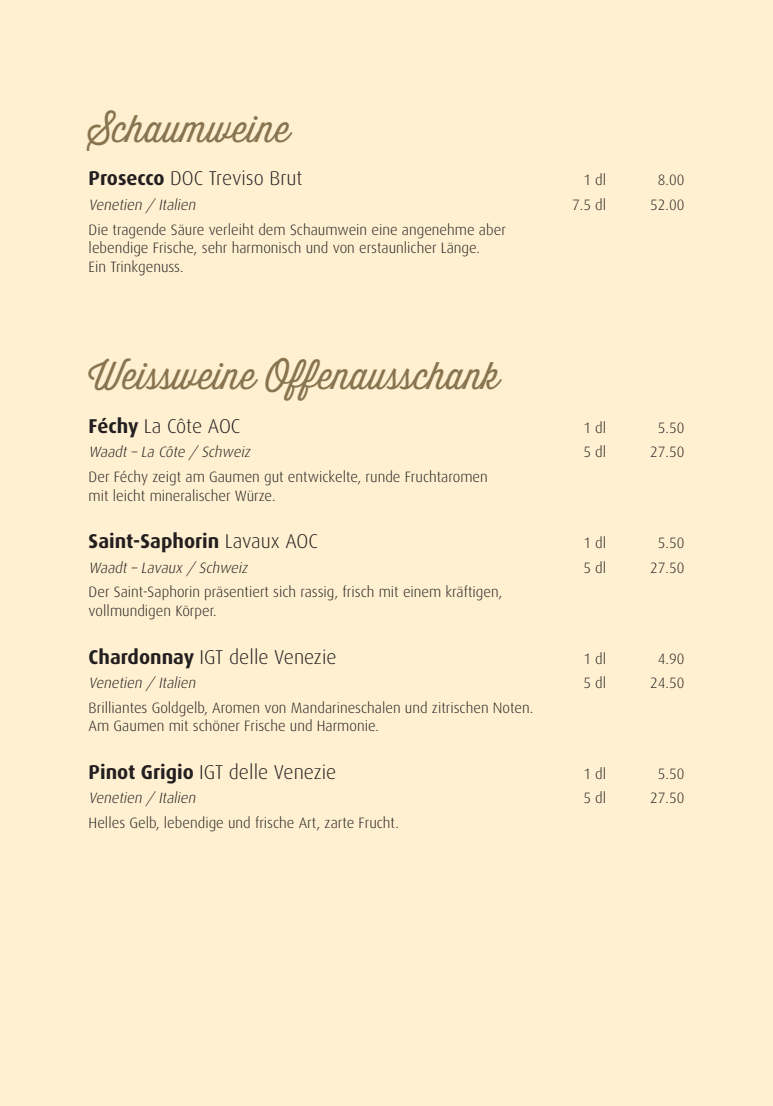
<style>
.page{position:relative;width:773px;height:1106px;background:#fff}
.page>*{position:absolute;margin:0;border:0;box-sizing:border-box;transform-origin:0 0}
.t1{font:300 37.5px "Thirsty Script";color:#89744f}
.t2{font:300 20px "Dax";color:#231f20}
.t3{font:700 20px "Dax";color:#231f20}
.t4{font:300 15px/18.8px "Dax";color:#231f20}
.t5{font:italic 300 15px "Dax";color:#231f20}
.s1{font-weight:700}
.s2{font-weight:300}
</style>
<div class="page">
<div style="left:0;top:0;width:772px;height:1106px;background:#fef0d0"></div>
<h1 class="t1" style="left:89px;top:102px;width:203px">Schaumweine</h1>
<h2 class="t2" style="left:89px;top:168px;width:215px"><span class="s1">Prosecco</span> DOC Treviso Brut</h2>
<p class="t4" style="left:583px;top:171px;width:24px">1 dl</p>
<p class="t4" style="left:657px;top:171px;width:28px">8.00</p>
<p class="t5" style="left:89px;top:196px;width:111px">Venetien / Italien</p>
<p class="t4" style="left:572px;top:195px;width:36px">7.5 dl</p>
<p class="t4" style="left:650px;top:195px;width:36px">52.00</p>
<p class="t4" style="left:89px;top:220px;width:418px">Die tragende Säure verleiht dem Schaumwein eine angenehme aber lebendige Frische, sehr harmonisch und von erstaunlicher Länge.<br>Ein Trinkgenuss.</p>
<h1 class="t1" style="left:89px;top:349px;width:413px">Weissweine Offenausschank</h1>
<h2 class="t2" style="left:89px;top:415px;width:153px"><span class="s1">Féchy</span> La Côte AOC</h2>
<p class="t4" style="left:583px;top:419px;width:24px">1 dl</p>
<p class="t4" style="left:657px;top:419px;width:28px">5.50</p>
<p class="t5" style="left:89px;top:444px;width:166px">Waadt – La Côte / Schweiz</p>
<p class="t4" style="left:583px;top:443px;width:24px">5 dl</p>
<p class="t4" style="left:650px;top:443px;width:36px">27.50</p>
<p class="t4" style="left:89px;top:468px;width:401px">Der Féchy zeigt am Gaumen gut entwickelte, runde Fruchtaromen mit leicht mineralischer Würze.</p>
<h2 class="t3" style="left:89px;top:530px;width:231px">Saint-Saphorin <span class="s2">Lavaux AOC</span></h2>
<p class="t4" style="left:583px;top:534px;width:24px">1 dl</p>
<p class="t4" style="left:657px;top:534px;width:28px">5.50</p>
<p class="t5" style="left:89px;top:559px;width:163px">Waadt – Lavaux / Schweiz</p>
<p class="t4" style="left:583px;top:558px;width:24px">5 dl</p>
<p class="t4" style="left:650px;top:558px;width:36px">27.50</p>
<p class="t4" style="left:89px;top:583px;width:415px">Der Saint-Saphorin präsentiert sich rassig, frisch mit einem kräftigen, vollmundigen Körper.</p>
<h2 class="t2" style="left:89px;top:645px;width:249px"><span class="s1">Chardonnay</span> IGT delle Venezie</h2>
<p class="t4" style="left:583px;top:649px;width:24px">1 dl</p>
<p class="t4" style="left:657px;top:649px;width:28px">4.90</p>
<p class="t5" style="left:89px;top:674px;width:111px">Venetien / Italien</p>
<p class="t4" style="left:583px;top:673px;width:24px">5 dl</p>
<p class="t4" style="left:650px;top:673px;width:36px">24.50</p>
<p class="t4" style="left:89px;top:698px;width:446px">Brilliantes Goldgelb, Aromen von Mandarineschalen und zitrischen Noten.<br>Am Gaumen mit schöner Frische und Harmonie.</p>
<h2 class="t2" style="left:89px;top:760px;width:249px"><span class="s1">Pinot Grigio</span> IGT delle Venezie</h2>
<p class="t4" style="left:583px;top:764px;width:24px">1 dl</p>
<p class="t4" style="left:657px;top:764px;width:28px">5.50</p>
<p class="t5" style="left:89px;top:789px;width:111px">Venetien / Italien</p>
<p class="t4" style="left:583px;top:788px;width:24px">5 dl</p>
<p class="t4" style="left:650px;top:788px;width:36px">27.50</p>
<p class="t4" style="left:89px;top:813px;width:312px">Helles Gelb, lebendige und frische Art, zarte Frucht.</p>
</div>
